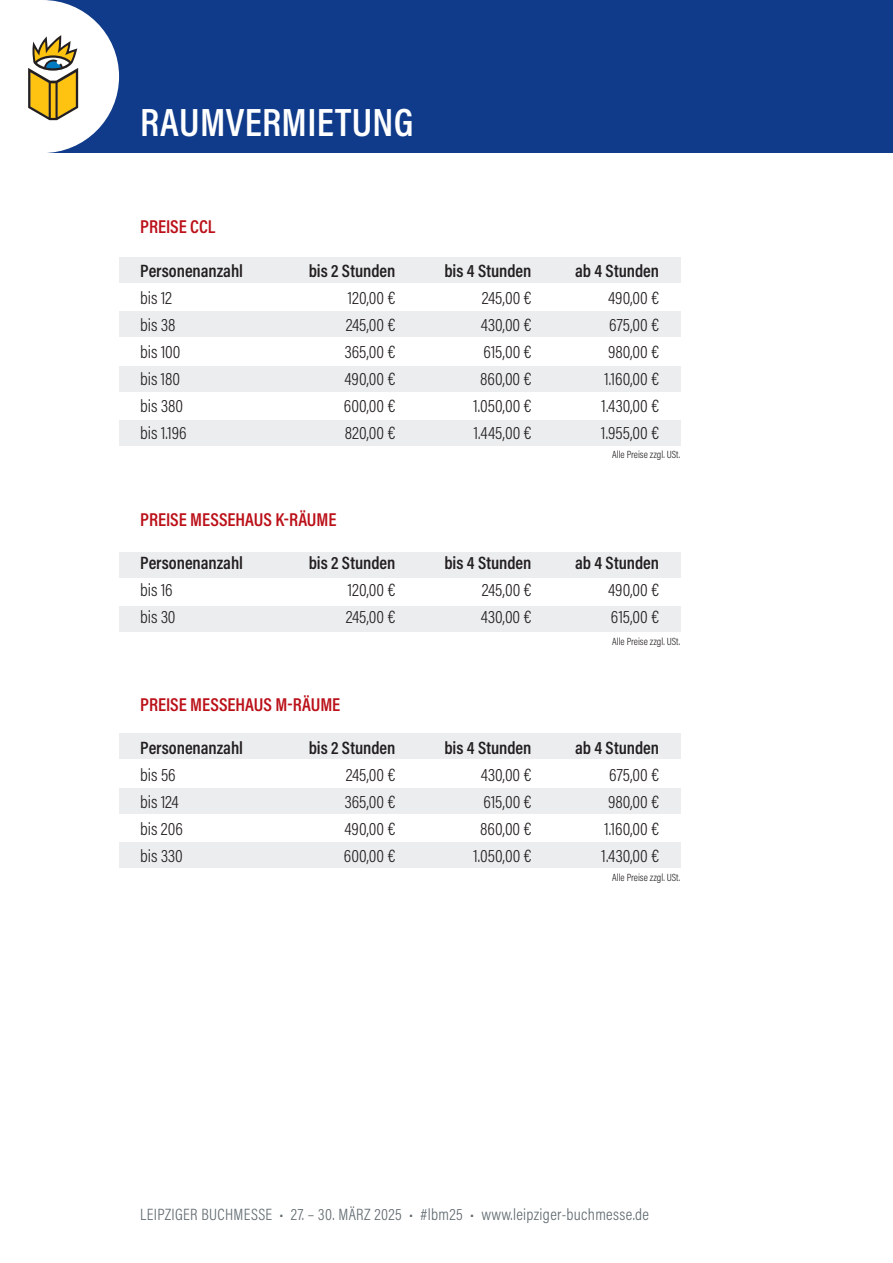
<style>
.page{position:relative;width:893px;height:1263px;background:#fff}
.page>*{position:absolute;margin:0;border:0;box-sizing:border-box;transform-origin:0 0}
.t1{font:600 39.75px "Acumin Pro Cond";letter-spacing:.01em;color:#fff}
.t2{font:600 18.75px "Acumin Pro Cond";letter-spacing:-.005em;color:#bb1018}
.t3{font:300 18px "Acumin Pro Cond";color:#231f20}
.t4{font:600 18px "Acumin Pro Cond";letter-spacing:-.005em;color:#231f20}
.t5{font:300 16.5px "Acumin Pro Cond";letter-spacing:.02em;color:#5f696f}
.t6{font:300 10.5px "Acumin Pro Cond";color:#231f20}
</style>
<div class="page">
<div style="left:43px;top:0;width:850px;height:153px;background:#103b8a"></div>
<svg style="left:28px;top:0;width:91px;height:153px"></svg>
<div style="left:119px;top:257px;width:561px;height:26px;background:#ebedef"></div>
<div style="left:119px;top:312px;width:561px;height:25px;background:#ebedef"></div>
<div style="left:119px;top:366px;width:561px;height:26px;background:#ebedef"></div>
<div style="left:119px;top:421px;width:561px;height:25px;background:#ebedef"></div>
<div style="left:119px;top:552px;width:561px;height:25px;background:#ebedef"></div>
<div style="left:119px;top:606px;width:561px;height:26px;background:#ebedef"></div>
<div style="left:119px;top:734px;width:561px;height:25px;background:#ebedef"></div>
<div style="left:119px;top:788px;width:561px;height:25px;background:#ebedef"></div>
<div style="left:119px;top:842px;width:561px;height:26px;background:#ebedef"></div>
<h1 class="t1" style="left:140px;top:96px;width:275px">RAUMVERMIETUNG</h1>
<p class="t2" style="left:140px;top:214px;width:77px">PREISE CCL</p>
<p class="t4" style="left:140px;top:259px;width:104px">Personenanzahl</p>
<p class="t4" style="left:309px;top:259px;width:88px">bis 2 Stunden</p>
<p class="t4" style="left:444px;top:259px;width:89px">bis 4 Stunden</p>
<p class="t4" style="left:575px;top:259px;width:85px">ab 4 Stunden</p>
<p class="t3" style="left:140px;top:286px;width:33px">bis 12</p>
<p class="t3" style="left:348px;top:286px;width:49px">120,00 €</p>
<p class="t3" style="left:482px;top:286px;width:51px">245,00 €</p>
<p class="t3" style="left:608px;top:286px;width:52px">490,00 €</p>
<p class="t3" style="left:140px;top:313px;width:37px">bis 38</p>
<p class="t3" style="left:346px;top:313px;width:51px">245,00 €</p>
<p class="t3" style="left:481px;top:313px;width:52px">430,00 €</p>
<p class="t3" style="left:609px;top:313px;width:51px">675,00 €</p>
<p class="t3" style="left:140px;top:340px;width:42px">bis 100</p>
<p class="t3" style="left:345px;top:340px;width:52px">365,00 €</p>
<p class="t3" style="left:483px;top:340px;width:50px">615,00 €</p>
<p class="t3" style="left:608px;top:340px;width:53px">980,00 €</p>
<p class="t3" style="left:140px;top:367px;width:41px">bis 180</p>
<p class="t3" style="left:345px;top:367px;width:52px">490,00 €</p>
<p class="t3" style="left:480px;top:367px;width:53px">860,00 €</p>
<p class="t3" style="left:604px;top:367px;width:56px">1.160,00 €</p>
<p class="t3" style="left:140px;top:394px;width:44px">bis 380</p>
<p class="t3" style="left:344px;top:394px;width:53px">600,00 €</p>
<p class="t3" style="left:473px;top:394px;width:60px">1.050,00 €</p>
<p class="t3" style="left:602px;top:394px;width:59px">1.430,00 €</p>
<p class="t3" style="left:140px;top:421px;width:48px">bis 1.196</p>
<p class="t3" style="left:345px;top:421px;width:52px">820,00 €</p>
<p class="t3" style="left:474px;top:421px;width:59px">1.445,00 €</p>
<p class="t3" style="left:601px;top:421px;width:59px">1.955,00 €</p>
<p class="t6" style="left:612px;top:448px;width:70px">Alle Preise zzgl. USt.</p>
<p class="t2" style="left:140px;top:507px;width:198px">PREISE MESSEHAUS K-RÄUME</p>
<p class="t4" style="left:140px;top:551px;width:104px">Personenanzahl</p>
<p class="t4" style="left:309px;top:551px;width:88px">bis 2 Stunden</p>
<p class="t4" style="left:444px;top:551px;width:89px">bis 4 Stunden</p>
<p class="t4" style="left:575px;top:551px;width:85px">ab 4 Stunden</p>
<p class="t3" style="left:140px;top:579px;width:34px">bis 16</p>
<p class="t3" style="left:348px;top:579px;width:49px">120,00 €</p>
<p class="t3" style="left:482px;top:579px;width:51px">245,00 €</p>
<p class="t3" style="left:608px;top:579px;width:52px">490,00 €</p>
<p class="t3" style="left:140px;top:606px;width:37px">bis 30</p>
<p class="t3" style="left:346px;top:606px;width:51px">245,00 €</p>
<p class="t3" style="left:481px;top:606px;width:52px">430,00 €</p>
<p class="t3" style="left:611px;top:606px;width:50px">615,00 €</p>
<p class="t6" style="left:612px;top:635px;width:70px">Alle Preise zzgl. USt.</p>
<p class="t2" style="left:140px;top:692px;width:201px">PREISE MESSEHAUS M-RÄUME</p>
<p class="t4" style="left:140px;top:736px;width:104px">Personenanzahl</p>
<p class="t4" style="left:309px;top:736px;width:88px">bis 2 Stunden</p>
<p class="t4" style="left:444px;top:736px;width:89px">bis 4 Stunden</p>
<p class="t4" style="left:575px;top:736px;width:85px">ab 4 Stunden</p>
<p class="t3" style="left:140px;top:763px;width:37px">bis 56</p>
<p class="t3" style="left:346px;top:763px;width:51px">245,00 €</p>
<p class="t3" style="left:481px;top:763px;width:52px">430,00 €</p>
<p class="t3" style="left:609px;top:763px;width:51px">675,00 €</p>
<p class="t3" style="left:140px;top:790px;width:40px">bis 124</p>
<p class="t3" style="left:345px;top:790px;width:52px">365,00 €</p>
<p class="t3" style="left:483px;top:790px;width:50px">615,00 €</p>
<p class="t3" style="left:608px;top:790px;width:53px">980,00 €</p>
<p class="t3" style="left:140px;top:817px;width:44px">bis 206</p>
<p class="t3" style="left:345px;top:817px;width:52px">490,00 €</p>
<p class="t3" style="left:480px;top:817px;width:53px">860,00 €</p>
<p class="t3" style="left:604px;top:817px;width:56px">1.160,00 €</p>
<p class="t3" style="left:140px;top:844px;width:44px">bis 330</p>
<p class="t3" style="left:344px;top:844px;width:53px">600,00 €</p>
<p class="t3" style="left:473px;top:844px;width:60px">1.050,00 €</p>
<p class="t3" style="left:602px;top:844px;width:59px">1.430,00 €</p>
<p class="t6" style="left:612px;top:871px;width:70px">Alle Preise zzgl. USt.</p>
<p class="t5" style="left:140px;top:1204px;width:510px">LEIPZIGER BUCHMESSE • 27. – 30. MÄRZ 2025 • #lbm25 • www.leipziger-buchmesse.de</p>
</div>
